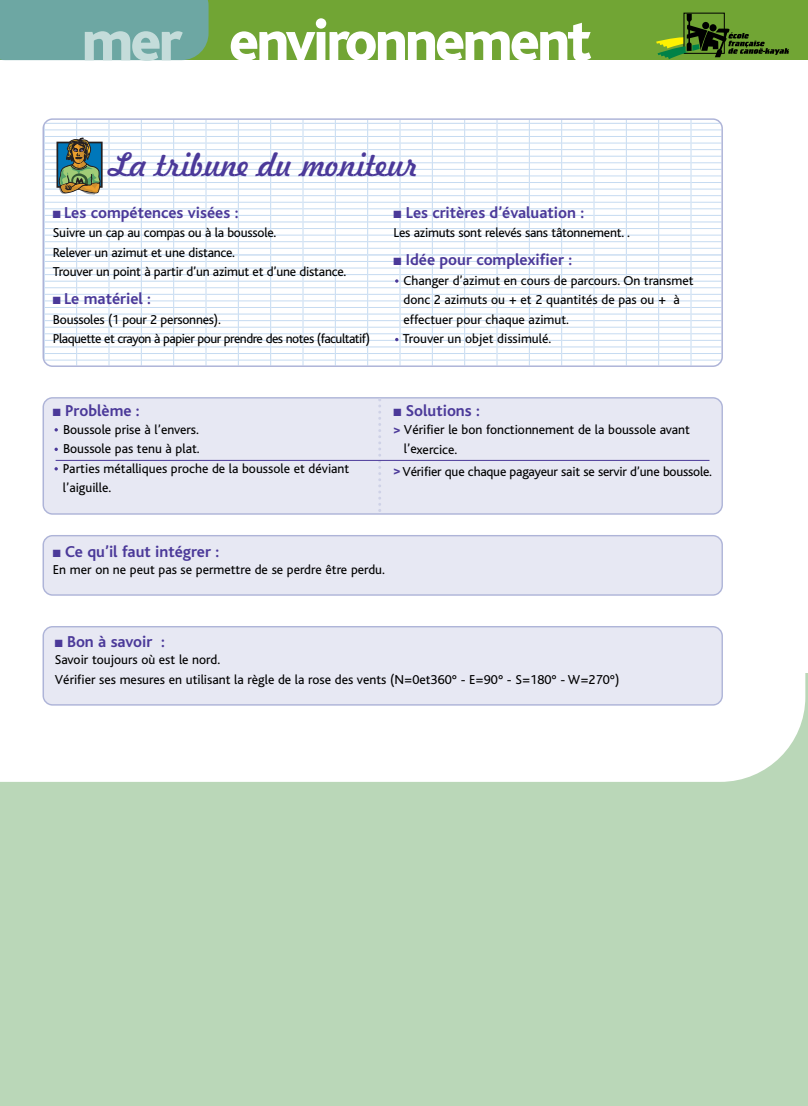
<style>
.page{position:relative;width:808px;height:1106px;background:#fff}
.page>*{position:absolute;margin:0;border:0;box-sizing:border-box;transform-origin:0 0}
.t1{font:800 60px "Bliss";letter-spacing:-.045em;color:#fff}
.t2{font:31.5px "Freehand 521 BT Regular C";color:#4b3999}
.t3{font:700 16.5px "Bliss";color:#4b3999}
.t4{font:13.5px/19.5px "Bliss";color:#000}
.t5{font:13.5px/19.5px "Bliss";letter-spacing:-.035em;color:#000}
.s1{color:#c4dcda}
.s2{font-weight:800;color:#4b3999}
</style>
<div class="page">
<div style="left:0;top:0;width:808px;height:60px;background:#71a534"></div>
<div style="left:0;top:0;width:209px;height:60px;background:#6da7a3"></div>
<div style="left:0;top:673px;width:808px;height:433px;background:#bad7b8"></div>
<div style="left:0;top:559px;width:805px;height:223px;background:#fff"></div>
<div style="left:684px;top:13px;width:41px;height:41px;border:1px solid #000"></div>
<svg style="left:656px;top:14px;width:133px;height:45px"></svg>
<svg style="left:43px;top:118px;width:680px;height:249px"></svg>
<div style="left:43px;top:535px;width:680px;height:60px;background:#e7e8f3"></div>
<svg style="left:395px;top:279px;width:3px;height:4px"></svg>
<div style="left:57px;top:142px;width:46px;height:46px;border:2px solid #231f20"></div>
<svg style="left:59px;top:138px;width:42px;height:57px;background:#69816c"></svg>
<div style="left:43px;top:397px;width:680px;height:117px;background:#e7e8f3"></div>
<svg style="left:54px;top:447px;width:4px;height:4px"></svg>
<svg style="left:54px;top:467px;width:4px;height:3px"></svg>
<svg style="left:378px;top:398px;width:3px;height:114px"></svg>
<div style="left:43px;top:626px;width:680px;height:79px;background:#e7e8f3"></div>
<hr style="left:56px;top:460px;width:653px;height:1px;background:#4b3999">
<h1 class="t1" style="left:82px;top:21px;width:511px"><span class="s1">mer</span> environnement</h1>
<h2 class="t2" style="left:109px;top:152px;width:311px">La tribune du moniteur</h2>
<p class="t3" style="left:53px;top:207px;width:187px">■ Les compétences visées :</p>
<p class="t4" style="left:53px;top:225px;width:295px">Suivre un cap au compas ou à la boussole.<br>Relever un azimut et une distance.<br>Trouver un point à partir d’un azimut et d’une distance.</p>
<p class="t3" style="left:53px;top:294px;width:100px">■ Le matériel :</p>
<p class="t5" style="left:53px;top:311px;width:319px">Boussoles (1 pour 2 personnes).<br>Plaquette et crayon à papier pour prendre des notes (facultatif)</p>
<p class="t3" style="left:394px;top:207px;width:192px">■ Les critères d’évaluation :</p>
<p class="t4" style="left:394px;top:225px;width:238px">Les azimuts sont relevés sans tâtonnement. .</p>
<p class="t3" style="left:394px;top:255px;width:180px">■ Idée pour complexifier :</p>
<p class="t4" style="left:403px;top:272px;width:292px">Changer d’azimut en cours de parcours. On transmet donc 2 azimuts ou + et 2 quantités de pas ou + à effectuer pour chaque azimut.<br>Trouver un objet dissimulé.</p>
<p class="t3" style="left:53px;top:405px;width:88px">■ Problème :</p>
<p class="t3" style="left:394px;top:405px;width:88px">■ Solutions :</p>
<p class="t4" style="left:63px;top:421px;width:288px">Boussole prise à l’envers.<br>Boussole pas tenu à plat.<br>Parties métalliques proche de la boussole et déviant l’aiguille.</p>
<p class="t4" style="left:404px;top:421px;width:287px;text-indent:-10px"><span class="s2">&gt;</span> Vérifier le bon fonctionnement de la boussole avant l’exercice.</p>
<p class="t4" style="left:393px;top:463px;width:320px"><span class="s2">&gt;</span> Vérifier que chaque pagayeur sait se servir d’une boussole.</p>
<p class="t3" style="left:53px;top:546px;width:168px">■ Ce qu’il faut intégrer :</p>
<p class="t4" style="left:53px;top:562px;width:333px">En mer on ne peut pas se permettre de se perdre être perdu.</p>
<p class="t3" style="left:55px;top:636px;width:112px">■ Bon à savoir :</p>
<p class="t4" style="left:55px;top:651px;width:566px">Savoir toujours où est le nord.<br>Vérifier ses mesures en utilisant la règle de la rose des vents (N=0et360° - E=90° - S=180° - W=270°)</p>
</div>
